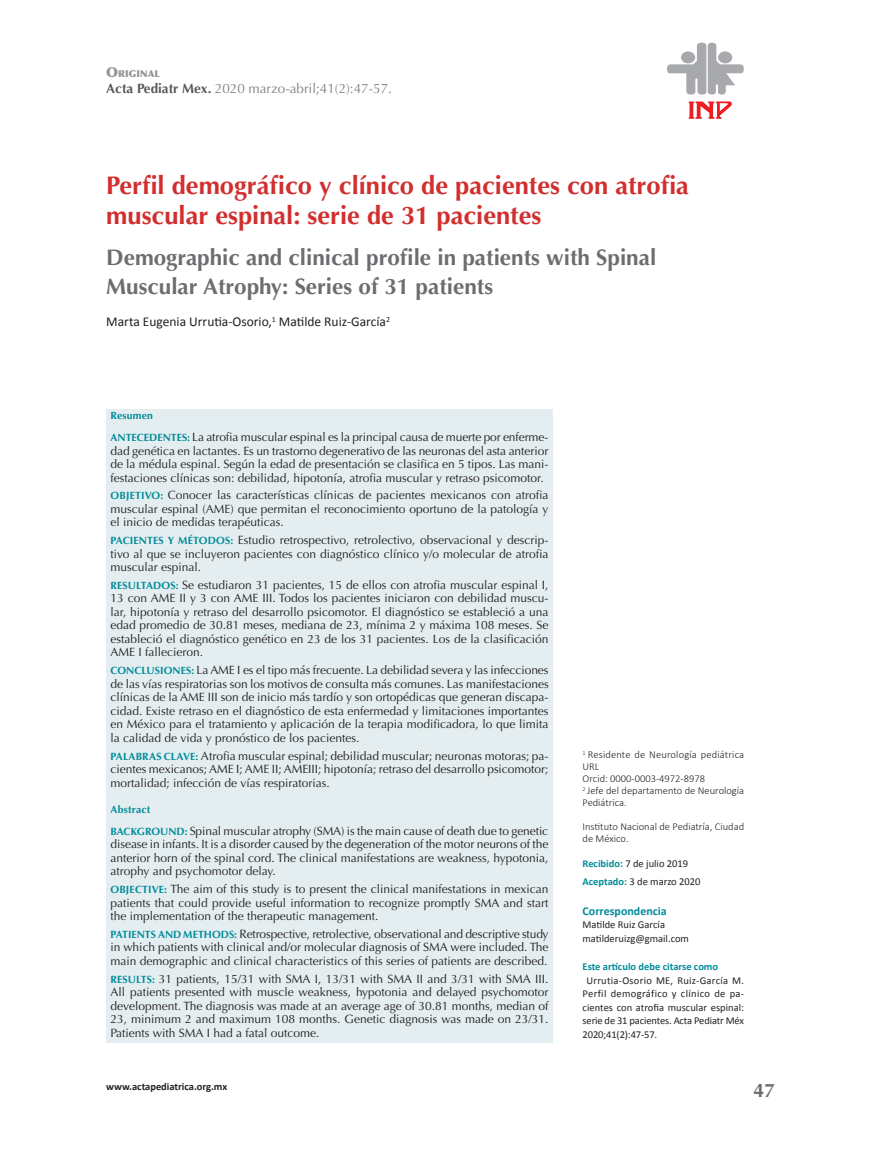
<style>
.page{position:relative;width:893px;height:1149px;background:#fff}
.page>*{position:absolute;margin:0;border:0;box-sizing:border-box;transform-origin:0 0}
.t1{font:700 25.5px/30px "Optima";color:#d22e2e}
.t2{font:700 22.5px/28.5px "Optima";color:#6c6d70}
.t3{font:700 19.5px "Optima";color:#6c6d70}
.t4{font:13.5px "Calibri";color:#231f20}
.t5{font:13.5px "Optima";color:#808285}
.t6{font:12px/13.5px "Optima";color:#231f20;text-align:justify}
.t7{font:700 12px "Calibri";color:#008b9a}
.t8{font:10.5px/13.5px "Calibri";color:#231f20}
.t9{font:300 10.5px/12px "Calibri";color:#231f20}
.t10{font:700 10.5px "Calibri";color:#008b9a}
.t11{font:700 10.5px "Calibri";color:#231f20}
.t12{font:700 10.5px "Optima";letter-spacing:.02em;color:#008b9a}
.t13{font:900 9.45px "Optima";color:#939598}
.s1{font-size:13.5px}
.s2{font-weight:700;color:#57585a}
.s3{font-weight:700;font-size:10.5px;color:#008b9a}
.s4{font-weight:700;color:#008b9a}
</style>
<div class="page">
<svg style="left:689px;top:101px;width:43px;height:18px"></svg>
<svg style="left:667px;top:42px;width:77px;height:53px"></svg>
<div style="left:718px;top:51px;width:14px;height:12px;background:#a8a9ad;border-radius:50%"></div>
<div style="left:106px;top:409px;width:447px;height:633px;background:#e4eef0"></div>
<p class="t13" style="left:106px;top:68px;width:55px"><span class="s1">O</span>RIGINAL</p>
<p class="t5" style="left:106px;top:81px;width:287px"><span class="s2">Acta Pediatr Mex.</span> 2020 marzo-abril;41(2):47-57.</p>
<h1 class="t1" style="left:106px;top:170px;width:584px">Perfil demográfico y clínico de pacientes con atrofia muscular espinal: serie de 31 pacientes</h1>
<h2 class="t2" style="left:106px;top:243px;width:551px">Demographic and clinical profile in patients with Spinal<br>Muscular Atrophy: Series of 31 patients</h2>
<p class="t4" style="left:106px;top:313px;width:285px">Marta Eugenia Urrutia-Osorio,<sup>1</sup> Matilde Ruiz-García<sup>2</sup></p>
<p class="t12" style="left:111px;top:409px;width:44px">Resumen</p>
<p class="t6" style="left:111px;top:430px;width:439px"><span class="s3">ANTECEDENTES:</span> La atrofia muscular espinal es la principal causa de muerte por enferme&shy;dad genética en lactantes. Es un trastorno degenerativo de las neuronas del asta anterior de la médula espinal. Según la edad de presentación se clasifica en 5 tipos. Las mani&shy;festaciones clínicas son: debilidad, hipotonía, atrofia muscular y retraso psicomotor.</p>
<p class="t6" style="left:111px;top:488px;width:439px"><span class="s3">OBJETIVO:</span> Conocer las características clínicas de pacientes mexicanos con atrofia muscular espinal (AME) que permitan el reconocimiento oportuno de la patología y el inicio de medidas terapéuticas.</p>
<p class="t6" style="left:111px;top:533px;width:439px"><span class="s3">PACIENTES Y MÉTODOS:</span> Estudio retrospectivo, retrolectivo, observacional y descrip&shy;tivo al que se incluyeron pacientes con diagnóstico clínico y/o molecular de atrofia muscular espinal.</p>
<p class="t6" style="left:111px;top:578px;width:439px"><span class="s3">RESULTADOS:</span> Se estudiaron 31 pacientes, 15 de ellos con atrofia muscular espinal I, 13 con AME II y 3 con AME III. Todos los pacientes iniciaron con debilidad muscu&shy;lar, hipotonía y retraso del desarrollo psicomotor. El diagnóstico se estableció a una edad promedio de 30.81 meses, mediana de 23, mínima 2 y máxima 108 meses. Se estableció el diagnóstico genético en 23 de los 31 pacientes. Los de la clasificación AME I fallecieron.</p>
<p class="t6" style="left:111px;top:663px;width:440px"><span class="s3">CONCLUSIONES:</span> La AME I es el tipo más frecuente. La debilidad severa y las infecciones de las vías respiratorias son los motivos de consulta más comunes. Las manifestaciones clínicas de la AME III son de inicio más tardío y son ortopédicas que generan discapa&shy;cidad. Existe retraso en el diagnóstico de esta enfermedad y limitaciones importantes en México para el tratamiento y aplicación de la terapia modificadora, lo que limita la calidad de vida y pronóstico de los pacientes.</p>
<p class="t6" style="left:111px;top:748px;width:439px"><span class="s3">PALABRAS CLAVE:</span> Atrofia muscular espinal; debilidad muscular; neuronas motoras; pa&shy;cientes mexicanos; AME I; AME II; AMEIII; hipotonía; retraso del desarrollo psicomotor; mortalidad; infección de vías respiratorias.</p>
<p class="t12" style="left:111px;top:802px;width:41px">Abstract</p>
<p class="t6" style="left:111px;top:824px;width:439px"><span class="s3">BACKGROUND:</span> Spinal muscular atrophy (SMA) is the main cause of death due to genetic disease in infants. It is a disorder caused by the degeneration of the motor neurons of the anterior horn of the spinal cord. The clinical manifestations are weakness, hypotonia, atrophy and psychomotor delay.</p>
<p class="t6" style="left:111px;top:882px;width:439px"><span class="s3">OBJECTIVE:</span> The aim of this study is to present the clinical manifestations in mexican patients that could provide useful information to recognize promptly SMA and start the implementation of the therapeutic management.</p>
<p class="t6" style="left:111px;top:927px;width:440px"><span class="s3">PATIENTS AND METHODS:</span> Retrospective, retrolective, observational and descriptive study in which patients with clinical and/or molecular diagnosis of SMA were included. The main demographic and clinical characteristics of this series of patients are described.</p>
<p class="t6" style="left:111px;top:971px;width:439px"><span class="s3">RESULTS:</span> 31 patients, 15/31 with SMA I, 13/31 with SMA II and 3/31 with SMA III.<br>All patients presented with muscle weakness, hypotonia and delayed psychomotor development. The diagnosis was made at an average age of 30.81 months, median of 23, minimum 2 and maximum 108 months. Genetic diagnosis was made on 23/31.<br>Patients with SMA I had a fatal outcome.</p>
<p class="t11" style="left:106px;top:1079px;width:122px">www.actapediatrica.org.mx</p>
<p class="t9" style="left:583px;top:748px;width:163px"><sup>1</sup> Residente de Neurología pediátrica<br>URL<br>Orcid: 0000-0003-4972-8978<br><sup>2</sup> Jefe del departamento de Neurología<br>Pediátrica.</p>
<p class="t9" style="left:583px;top:820px;width:163px">Instituto Nacional de Pediatría, Ciudad de México.</p>
<p class="t8" style="left:583px;top:854px;width:119px;line-height:18px"><span class="s4">Recibido:</span> 7 de julio 2019<br><span class="s4">Aceptado:</span> 3 de marzo 2020</p>
<p class="t7" style="left:583px;top:902px;width:86px">Correspondencia</p>
<p class="t8" style="left:583px;top:917px;width:108px">Matilde Ruiz García matilderuizg@gmail.com</p>
<p class="t10" style="left:583px;top:959px;width:137px">Este artículo debe citarse como</p>
<p class="t8" style="left:583px;top:973px;width:163px;text-align:justify;text-indent:4px">Urrutia-Osorio ME, Ruiz-García M.<br>Perfil demográfico y clínico de pa&shy;cientes con atrofia muscular espinal: serie de 31 pacientes. Acta Pediatr Méx 2020;41(2):47-57.</p>
<h3 class="t3" style="left:754px;top:1079px;width:23px">47</h3>
</div>
